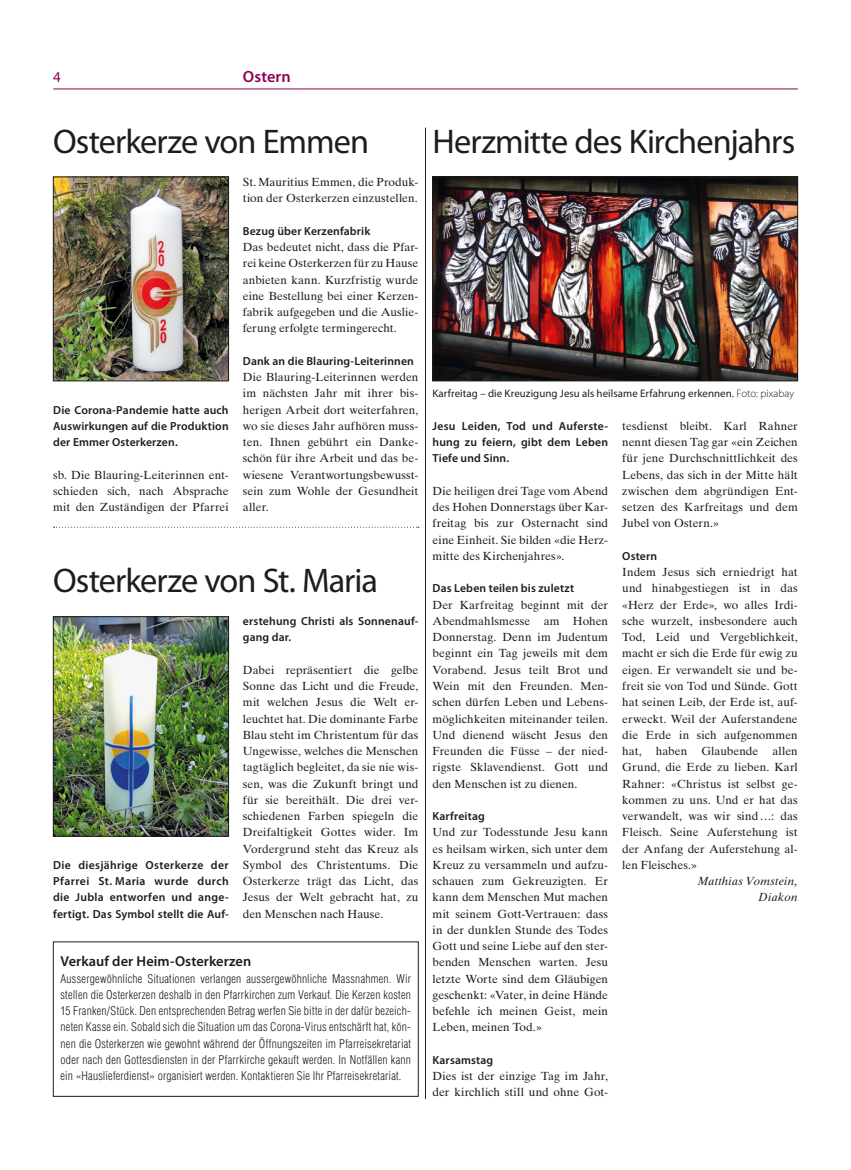
<style>
.page{position:relative;width:851px;height:1170px;background:#fff}
.page>*{position:absolute;margin:0;border:0;box-sizing:border-box;transform-origin:0 0}
.t1{font:34.25px "Myriad Pro";letter-spacing:-.025em;color:#1d1d1b}
.t2{font:600 16.25px "Myriad Pro";letter-spacing:.005em;color:#900055}
.t3{font:15px "Myriad Pro";color:#900055}
.t4{font:600 14.38px "Myriad Pro";letter-spacing:.005em;color:#1d1d1b}
.t5{font:11.75px/16.2px "Times Ten LT Std";color:#1d1d1b;text-align:justify}
.t6{font:300 condensed 11.75px/16.2px "Helvetica LT Std";letter-spacing:.02em;color:#1d1d1b;text-align:justify}
.t7{font:600 11.75px/16.2px "Myriad Pro";letter-spacing:.015em;color:#1d1d1b;text-align:justify}
.t8{font:italic 11.75px/16.2px "Times Ten LT Std";letter-spacing:.02em;color:#1d1d1b;text-align:right}
.t9{font:10.88px "Myriad Pro";letter-spacing:.005em;color:#1d1d1b}
.s1{font-weight:300}
</style>
<div class="page">
<hr style="left:425px;top:128px;width:1px;height:970px;background:#1d1d1b">
<hr style="left:53px;top:89px;width:744px;height:1px;background:#900055">
<img style="left:55px;top:179px;width:172px;height:200px">
<div style="left:53px;top:177px;width:176px;height:204px;border:1px solid #1d1d1b"></div>
<img style="left:55px;top:618px;width:172px;height:216px">
<div style="left:53px;top:616px;width:176px;height:220px;border:1px solid #1d1d1b"></div>
<svg style="left:54px;top:526px;width:365px;height:1px"></svg>
<img style="left:434px;top:179px;width:361px;height:200px">
<div style="left:432px;top:177px;width:365px;height:204px;border:1px solid #1d1d1b"></div>
<p class="t3" style="left:53px;top:68px;width:9px">4</p>
<h2 class="t2" style="left:243px;top:66px;width:49px">Ostern</h2>
<h1 class="t1" style="left:53px;top:121px;width:317px">Osterkerze von Emmen</h1>
<p class="t7" style="left:53px;top:401px;width:177px">Die Corona-Pandemie hatte auch Auswirkungen auf die Produktion der Emmer Osterkerzen.</p>
<p class="t5" style="left:53px;top:466px;width:177px">sb. Die Blauring-Leiterinnen ent&shy;schieden sich, nach Absprache mit den Zuständigen der Pfarrei</p>
<p class="t5" style="left:243px;top:174px;width:176px">St. Mauritius Emmen, die Produk&shy;tion der Osterkerzen einzustellen.</p>
<p class="t7" style="left:243px;top:222px;width:129px">Bezug über Kerzenfabrik</p>
<p class="t5" style="left:243px;top:239px;width:177px">Das bedeutet nicht, dass die Pfar&shy;rei keine Osterkerzen für zu Hause anbieten kann. Kurzfristig wurde eine Bestellung bei einer Kerzen&shy;fabrik aufgegeben und die Auslie&shy;ferung erfolgte termingerecht.</p>
<p class="t7" style="left:243px;top:352px;width:172px">Dank an die Blauring-Leiterinnen</p>
<p class="t5" style="left:243px;top:369px;width:177px">Die Blauring-Leiterinnen werden im nächsten Jahr mit ihrer bis&shy;herigen Arbeit dort weiterfahren, wo sie dieses Jahr aufhören muss&shy;ten. Ihnen gebührt ein Danke&shy;schön für ihre Arbeit und das be&shy;wiesene Verantwortungsbewusst&shy;sein zum Wohle der Gesundheit aller.</p>
<h1 class="t1" style="left:53px;top:559px;width:326px">Osterkerze von St. Maria</h1>
<p class="t7" style="left:53px;top:856px;width:177px">Die diesjährige Osterkerze der Pfarrei St. Maria wurde durch die Jubla entworfen und ange&shy;fertigt. Das Symbol stellt die Auf-</p>
<p class="t7" style="left:243px;top:612px;width:177px">erstehung Christi als Sonnenauf&shy;gang dar.</p>
<p class="t5" style="left:243px;top:661px;width:177px">Dabei repräsentiert die gelbe Sonne das Licht und die Freude, mit welchen Jesus die Welt er&shy;leuchtet hat. Die dominante Farbe Blau steht im Christentum für das Ungewisse, welches die Menschen tagtäglich begleitet, da sie nie wis&shy;sen, was die Zukunft bringt und für sie bereithält. Die drei ver&shy;schiedenen Farben spiegeln die Dreifaltigkeit Gottes wider. Im Vordergrund steht das Kreuz als Symbol des Christentums. Die Osterkerze trägt das Licht, das Jesus der Welt gebracht hat, zu den Menschen nach Hause.</p>
<p class="t4" style="left:60px;top:952px;width:192px">Verkauf der Heim-Osterkerzen</p>
<p class="t6" style="left:60px;top:970px;width:352px">Aussergewöhnliche Situationen verlangen aussergewöhnliche Massnahmen. Wir stellen die Osterkerzen deshalb in den Pfarrkirchen zum Verkauf. Die Kerzen kosten 15 Franken/Stück. Den entsprechenden Betrag werfen Sie bitte in der dafür bezeich&shy;neten Kasse ein. Sobald sich die Situation um das Corona-Virus entschärft hat, kön&shy;nen die Osterkerzen wie gewohnt während der Öffnungszeiten im Pfarreisekretariat oder nach den Gottesdiensten in der Pfarrkirche gekauft werden. In Notfällen kann ein «Hauslieferdienst» organisiert werden. Kontaktieren Sie Ihr Pfarreisekretariat.</p>
<h1 class="t1" style="left:432px;top:121px;width:364px">Herzmitte des Kirchenjahrs</h1>
<p class="t9" style="left:432px;top:387px;width:363px">Karfreitag – die Kreuzigung Jesu als heilsame Erfahrung erkennen. <span class="s1">Foto: pixabay</span></p>
<p class="t7" style="left:432px;top:417px;width:177px">Jesu Leiden, Tod und Auferste&shy;hung zu feiern, gibt dem Leben Tiefe und Sinn.</p>
<p class="t5" style="left:432px;top:482px;width:177px">Die heiligen drei Tage vom Abend des Hohen Donnerstags über Kar&shy;freitag bis zur Osternacht sind eine Einheit. Sie bilden «die Herz&shy;mitte des Kirchenjahres».</p>
<p class="t7" style="left:432px;top:580px;width:143px">Das Leben teilen bis zuletzt</p>
<p class="t5" style="left:432px;top:596px;width:177px">Der Karfreitag beginnt mit der Abendmahlsmesse am Hohen Donnerstag. Denn im Judentum beginnt ein Tag jeweils mit dem Vorabend. Jesus teilt Brot und Wein mit den Freunden. Men&shy;schen dürfen Leben und Lebens&shy;möglichkeiten miteinander teilen.<br>Und dienend wäscht Jesus den Freunden die Füsse – der nied&shy;rigste Sklavendienst. Gott und den Menschen ist zu dienen.</p>
<p class="t7" style="left:432px;top:807px;width:54px">Karfreitag</p>
<p class="t5" style="left:432px;top:824px;width:177px">Und zur Todesstunde Jesu kann es heilsam wirken, sich unter dem Kreuz zu versammeln und aufzu&shy;schauen zum Gekreuzigten. Er kann dem Menschen Mut machen mit seinem Gott-Vertrauen: dass in der dunklen Stunde des Todes Gott und seine Liebe auf den ster&shy;benden Menschen warten. Jesu letzte Worte sind dem Gläubigen geschenkt: «Vater, in deine Hände befehle ich meinen Geist, mein Leben, meinen Tod.»</p>
<p class="t7" style="left:432px;top:1051px;width:62px">Karsamstag</p>
<p class="t5" style="left:432px;top:1067px;width:177px">Dies ist der einzige Tag im Jahr, der kirchlich still und ohne Got-</p>
<p class="t5" style="left:622px;top:417px;width:177px">tesdienst bleibt. Karl Rahner nennt diesen Tag gar «ein Zeichen für jene Durchschnittlichkeit des Lebens, das sich in der Mitte hält zwischen dem abgründigen Ent&shy;setzen des Karfreitags und dem Jubel von Ostern.»</p>
<p class="t7" style="left:622px;top:547px;width:36px">Ostern</p>
<p class="t5" style="left:622px;top:564px;width:177px">Indem Jesus sich erniedrigt hat und hinabgestiegen ist in das «Herz der Erde», wo alles Irdi&shy;sche wurzelt, insbesondere auch Tod, Leid und Vergeblichkeit, macht er sich die Erde für ewig zu eigen. Er verwandelt sie und be&shy;freit sie von Tod und Sünde. Gott hat seinen Leib, der Erde ist, auf&shy;erweckt. Weil der Auferstandene die Erde in sich aufgenommen hat, haben Glaubende allen Grund, die Erde zu lieben. Karl Rahner: «Christus ist selbst ge&shy;kommen zu uns. Und er hat das verwandelt, was wir sind…: das Fleisch. Seine Auferstehung ist der Anfang der Auferstehung al&shy;len Fleisches.»</p>
<p class="t8" style="left:697px;top:872px;width:102px">Matthias Vomstein,<br>Diakon</p>
</div>
